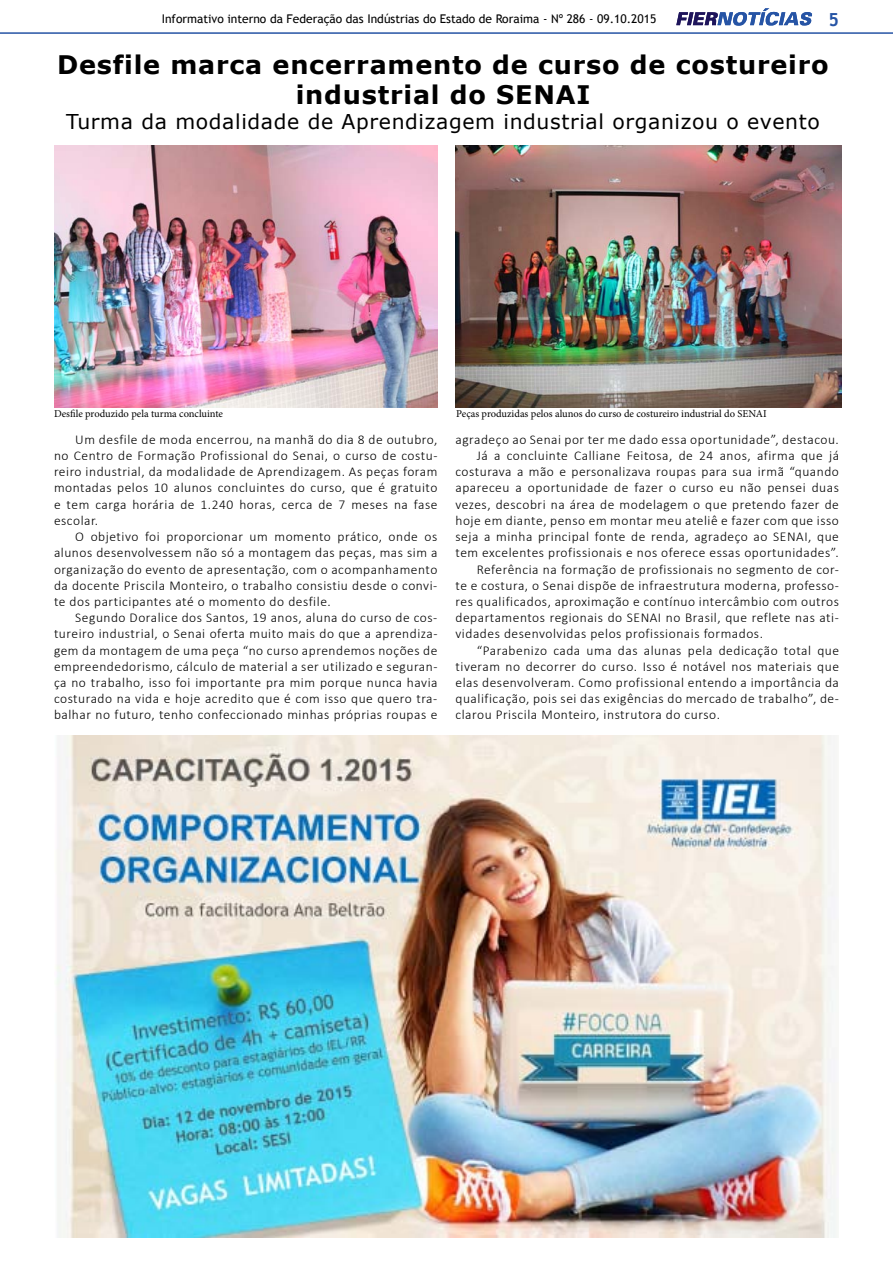
<style>
.page{position:relative;width:893px;height:1263px;background:#fff}
.page>*{position:absolute;margin:0;border:0;box-sizing:border-box;transform-origin:0 0}
.t1{font:700 25.5px/30.6px "Verdana";letter-spacing:.03em;color:#000;text-align:center}
.t2{font:20.4px "Verdana";letter-spacing:.03em;color:#000}
.t3{font:700 18px "Trebuchet MS";color:#2654a5}
.t4{font:300 13.5px/16.2px "Calibri";letter-spacing:.04em;color:#000;text-align:justify}
.t5{font:12px "Trebuchet MS";color:#000}
.t6{font:10.5px "Minion Pro";color:#000}
</style>
<div class="page">
<svg style="left:676px;top:8px;width:136px;height:18px"></svg>
<hr style="left:0;top:32px;width:893px;height:2px;background:#2654a5">
<img style="left:54px;top:145px;width:383px;height:262px">
<img style="left:455px;top:145px;width:386px;height:262px">
<img style="left:56px;top:736px;width:780px;height:501px">
<p class="t5" style="left:162px;top:11px;width:496px">Informativo interno da Federação das Indústrias do Estado de Roraima - Nº 286 - 09.10.2015</p>
<h3 class="t3" style="left:828px;top:8px;width:12px">5</h3>
<h1 class="t1" style="left:57px;top:48px;width:773px">Desfile marca encerramento de curso de costureiro industrial do SENAI</h1>
<h2 class="t2" style="left:66px;top:107px;width:755px">Turma da modalidade de Aprendizagem industrial organizou o evento</h2>
<p class="t6" style="left:54px;top:406px;width:171px">Desfile produzido pela turma concluinte</p>
<p class="t6" style="left:456px;top:406px;width:312px">Peças produzidas pelos alunos do curso de costureiro industrial do SENAI</p>
<p class="t4" style="left:54px;top:431px;width:385px;text-indent:21px">Um desfile de moda encerrou, na manhã do dia 8 de outubro, no Centro de Formação Profissional do Senai, o curso de costu&shy;reiro industrial, da modalidade de Aprendizagem. As peças foram montadas pelos 10 alunos concluintes do curso, que é gratuito e tem carga horária de 1.240 horas, cerca de 7 meses na fase escolar.</p>
<p class="t4" style="left:54px;top:528px;width:385px;text-indent:21px">O objetivo foi proporcionar um momento prático, onde os alunos desenvolvessem não só a montagem das peças, mas sim a organização do evento de apresentação, com o acompanhamento da docente Priscila Monteiro, o trabalho consistiu desde o convi&shy;te dos participantes até o momento do desfile.</p>
<p class="t4" style="left:54px;top:609px;width:385px;text-indent:21px">Segundo Doralice dos Santos, 19 anos, aluna do curso de cos&shy;tureiro industrial, o Senai oferta muito mais do que a aprendiza&shy;gem da montagem de uma peça “no curso aprendemos noções de empreendedorismo, cálculo de material a ser utilizado e seguran&shy;ça no trabalho, isso foi importante pra mim porque nunca havia costurado na vida e hoje acredito que é com isso que quero tra&shy;balhar no futuro, tenho confeccionado minhas próprias roupas e</p>
<p class="t4" style="left:455px;top:431px;width:385px">agradeço ao Senai por ter me dado essa oportunidade”, destacou.</p>
<p class="t4" style="left:477px;top:447px;width:364px">Já a concluinte Calliane Feitosa, de 24 anos, afirma que já</p>
<p class="t4" style="left:455px;top:464px;width:385px">costurava a mão e personalizava roupas para sua irmã “quando</p>
<p class="t4" style="left:455px;top:480px;width:385px">apareceu a oportunidade de fazer o curso eu não pensei duas</p>
<p class="t4" style="left:455px;top:496px;width:385px">vezes, descobri na área de modelagem o que pretendo fazer de</p>
<p class="t4" style="left:455px;top:512px;width:385px">hoje em diante, penso em montar meu ateliê e fazer com que isso</p>
<p class="t4" style="left:455px;top:528px;width:385px">seja a minha principal fonte de renda, agradeço ao SENAI, que</p>
<p class="t4" style="left:455px;top:545px;width:385px">tem excelentes profissionais e nos oferece essas oportunidades”.</p>
<p class="t4" style="left:477px;top:561px;width:364px">Referência na formação de profissionais no segmento de cor-</p>
<p class="t4" style="left:455px;top:577px;width:385px">te e costura, o Senai dispõe de infraestrutura moderna, professo-</p>
<p class="t4" style="left:455px;top:593px;width:385px">res qualificados, aproximação e contínuo intercâmbio com outros</p>
<p class="t4" style="left:455px;top:609px;width:385px">departamentos regionais do SENAI no Brasil, que reflete nas ati-</p>
<p class="t4" style="left:455px;top:626px;width:309px">vidades desenvolvidas pelos profissionais formados.</p>
<p class="t4" style="left:477px;top:642px;width:364px">“Parabenizo cada uma das alunas pela dedicação total que</p>
<p class="t4" style="left:455px;top:658px;width:385px">tiveram no decorrer do curso. Isso é notável nos materiais que</p>
<p class="t4" style="left:455px;top:674px;width:385px">elas desenvolveram. Como profissional entendo a importância da</p>
<p class="t4" style="left:455px;top:690px;width:385px">qualificação, pois sei das exigências do mercado de trabalho”, de-</p>
<p class="t4" style="left:455px;top:707px;width:266px">clarou Priscila Monteiro, instrutora do curso.</p>
</div>
